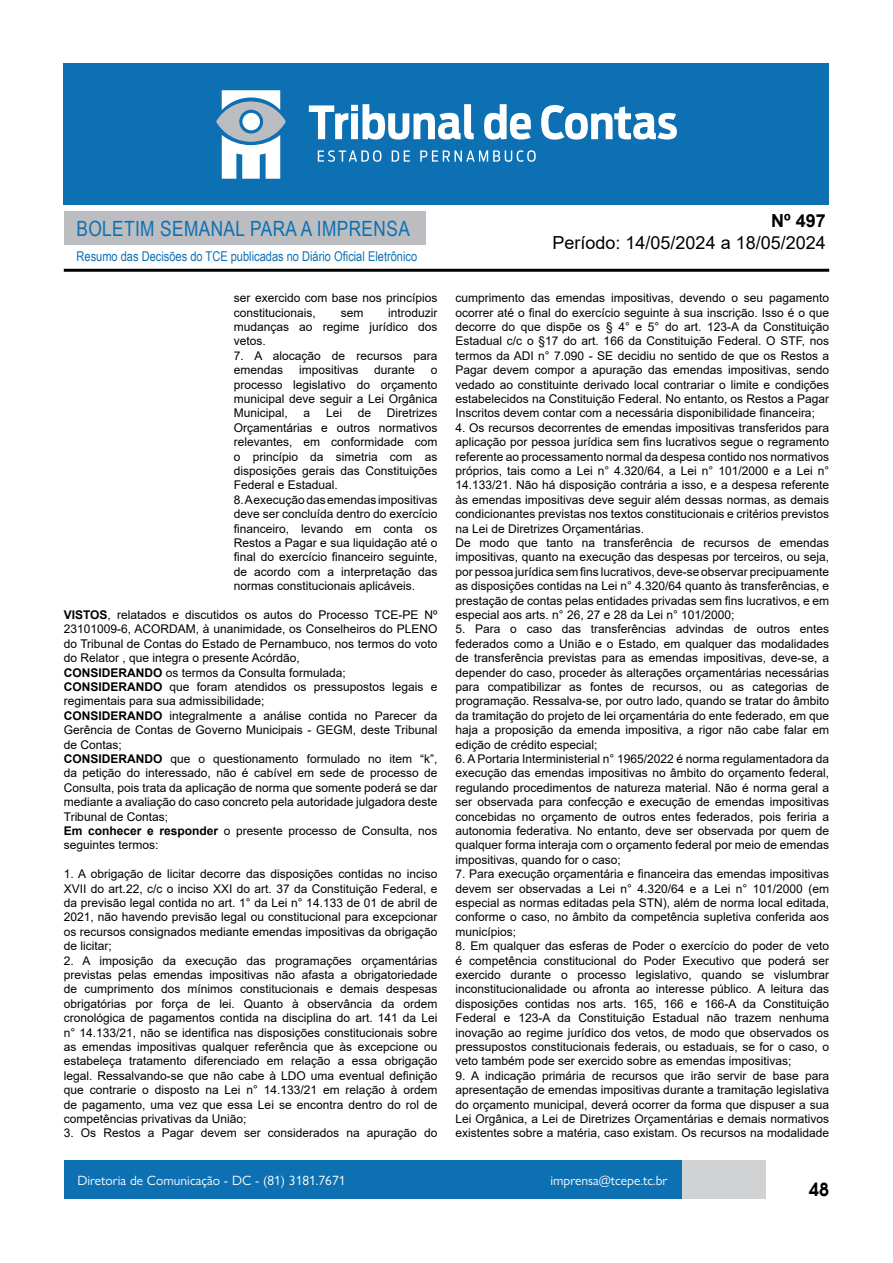
<style>
.page{position:relative;width:893px;height:1263px;background:#fff}
.page>*{position:absolute;margin:0;border:0;box-sizing:border-box;transform-origin:0 0}
.t1{font:21px "Arial Narrow";letter-spacing:.02em;color:#0d70b3}
.t2{font:18px "Arial";color:#000}
.t3{font:700 18px "Arial";color:#000}
.t4{font:600 18px "Avant Garde";color:#000}
.t5{font:13.5px "Gill Sans Nova";color:#fff}
.t6{font:13.5px "Arial Narrow";color:#0d70b3}
.t7{font:12px/14.4px "Arial";color:#000;text-align:justify}
.s1{font-weight:700}
</style>
<div class="page">
<div style="left:148px;top:1160px;width:617px;height:39px;background:#d1d2d4"></div>
<div style="left:64px;top:211px;width:361px;height:33px;background:#bcbdc0"></div>
<hr style="left:64px;top:269px;width:765px;height:3px;background:#000">
<div style="left:64px;top:64px;width:765px;height:141px;background:#0d70b3"></div>
<svg style="left:309px;top:104px;width:165px;height:36px"></svg>
<svg style="left:484px;top:104px;width:47px;height:36px"></svg>
<svg style="left:541px;top:105px;width:136px;height:35px"></svg>
<svg style="left:318px;top:150px;width:63px;height:12px"></svg>
<svg style="left:392px;top:150px;width:18px;height:12px"></svg>
<svg style="left:420px;top:150px;width:116px;height:12px"></svg>
<svg style="left:216px;top:90px;width:70px;height:89px"></svg>
<div style="left:64px;top:1160px;width:617px;height:39px;background:#0d70b3"></div>
<h1 class="t1" style="left:77px;top:213px;width:335px">BOLETIM SEMANAL PARA A IMPRENSA</h1>
<p class="t6" style="left:77px;top:246px;width:342px">Resumo das Decisões do TCE publicadas no Diário Oficial Eletrônico</p>
<p class="t7" style="left:234px;top:291px;width:205px">ser exercido com base nos princípios constitucionais,</p>
<p class="t7" style="left:234px;top:305px;width:205px;text-indent:154px">introduzir mudanças ao regime jurídico dos vetos.</p>
<p class="t7" style="left:234px;top:348px;width:205px">7. A alocação de recursos para emendas</p>
<p class="t7" style="left:341px;top:305px;width:24px">sem</p>
<p class="t7" style="left:299px;top:363px;width:61px">impositivas</p>
<p class="t7" style="left:374px;top:363px;width:42px">durante</p>
<p class="t7" style="left:234px;top:363px;width:205px;text-indent:197px">o processo legislativo do orçamento municipal deve seguir a Lei Orgânica Municipal,</p>
<p class="t7" style="left:234px;top:406px;width:205px;text-indent:153px">Diretrizes Orçamentárias e outros normativos relevantes, em conformidade com o princípio da simetria com as disposições gerais das Constituições Federal e Estadual.</p>
<p class="t7" style="left:234px;top:492px;width:205px">8. A execução das emendas impositivas deve ser concluída dentro do exercício financeiro, levando em conta os Restos a Pagar e sua liquidação até o final do exercício financeiro seguinte, de acordo com a interpretação das normas constitucionais aplicáveis.</p>
<p class="t7" style="left:64px;top:607px;width:375px"><span class="s1">VISTOS</span>, relatados e discutidos os autos do Processo TCE-PE Nº 23101009-6, ACORDAM, à unanimidade, os Conselheiros do PLENO do Tribunal de Contas do Estado de Pernambuco, nos termos do voto do Relator , que integra o presente Acórdão,</p>
<p class="t7" style="left:64px;top:665px;width:284px"><span class="s1">CONSIDERANDO</span> os termos da Consulta formulada;</p>
<p class="t7" style="left:64px;top:679px;width:375px"><span class="s1">CONSIDERANDO</span> que foram atendidos os pressupostos legais e regimentais para sua admissibilidade;</p>
<p class="t7" style="left:64px;top:708px;width:375px"><span class="s1">CONSIDERANDO</span> integralmente a análise contida no Parecer da Gerência de Contas de Governo Municipais - GEGM, deste Tribunal de Contas;</p>
<p class="t7" style="left:64px;top:751px;width:375px"><span class="s1">CONSIDERANDO</span> que o questionamento formulado no item “k”, da petição do interessado, não é cabível em sede de processo de Consulta, pois trata da aplicação de norma que somente poderá se dar mediante a avaliação do caso concreto pela autoridade julgadora deste Tribunal de Contas;</p>
<p class="t7" style="left:64px;top:823px;width:375px"><span class="s1">Em conhecer e responder</span> o presente processo de Consulta, nos seguintes termos:</p>
<p class="t7" style="left:64px;top:867px;width:375px">1. A obrigação de licitar decorre das disposições contidas no inciso XVII do art.22, c/c o inciso XXI do art. 37 da Constituição Federal, e da previsão legal contida no art. 1° da Lei n° 14.133 de 01 de abril de 2021, não havendo previsão legal ou constitucional para excepcionar os recursos consignados mediante emendas impositivas da obrigação de licitar;</p>
<p class="t7" style="left:64px;top:953px;width:375px">2. A imposição da execução das programações orçamentárias previstas pelas emendas impositivas não afasta a obrigatoriedade de cumprimento dos mínimos constitucionais e demais despesas obrigatórias por força de lei. Quanto à observância da ordem cronológica de pagamentos contida na disciplina do art. 141 da Lei n° 14.133/21, não se identifica nas disposições constitucionais sobre as emendas impositivas qualquer referência que às excepcione ou estabeleça tratamento diferenciado em relação a essa obrigação legal. Ressalvando-se que não cabe à LDO uma eventual definição que contrarie o disposto na Lei n° 14.133/21 em relação à ordem de pagamento, uma vez que essa Lei se encontra dentro do rol de competências privativas da União;</p>
<p class="t7" style="left:64px;top:1126px;width:375px">3. Os Restos a Pagar devem ser considerados na apuração do</p>
<p class="t7" style="left:304px;top:406px;width:8px">a</p>
<p class="t7" style="left:326px;top:406px;width:18px">Lei</p>
<p class="t7" style="left:358px;top:406px;width:15px">de</p>
<h2 class="t3" style="left:771px;top:208px;width:56px">Nº 497</h2>
<h2 class="t2" style="left:552px;top:230px;width:275px">Período: 14/05/2024 a 18/05/2024</h2>
<p class="t7" style="left:455px;top:291px;width:375px">cumprimento das emendas impositivas, devendo o seu pagamento ocorrer até o final do exercício seguinte à sua inscrição. Isso é o que decorre do que dispõe os § 4° e 5° do art. 123-A da Constituição Estadual c/c o §17 do art. 166 da Constituição Federal. O STF, nos termos da ADI n° 7.090 - SE decidiu no sentido de que os Restos a Pagar devem compor a apuração das emendas impositivas, sendo vedado ao constituinte derivado local contrariar o limite e condições estabelecidos na Constituição Federal. No entanto, os Restos a Pagar Inscritos devem contar com a necessária disponibilidade financeira;</p>
<p class="t7" style="left:455px;top:420px;width:375px">4. Os recursos decorrentes de emendas impositivas transferidos para aplicação por pessoa jurídica sem fins lucrativos segue o regramento referente ao processamento normal da despesa contido nos normativos próprios, tais como a Lei n° 4.320/64, a Lei n° 101/2000 e a Lei n° 14.133/21. Não há disposição contrária a isso, e a despesa referente às emendas impositivas deve seguir além dessas normas, as demais condicionantes previstas nos textos constitucionais e critérios previstos na Lei de Diretrizes Orçamentárias.</p>
<p class="t7" style="left:455px;top:535px;width:375px">De modo que tanto na transferência de recursos de emendas impositivas, quanto na execução das despesas por terceiros, ou seja, por pessoa jurídica sem fins lucrativos, deve-se observar precipuamente as disposições contidas na Lei n° 4.320/64 quanto às transferências, e prestação de contas pelas entidades privadas sem fins lucrativos, e em especial aos arts. n° 26, 27 e 28 da Lei n° 101/2000;</p>
<p class="t7" style="left:455px;top:622px;width:375px">5. Para o caso das transferências advindas de outros entes federados como a União e o Estado, em qualquer das modalidades de transferência previstas para as emendas impositivas, deve-se, a depender do caso, proceder às alterações orçamentárias necessárias para compatibilizar as fontes de recursos, ou as categorias de programação. Ressalva-se, por outro lado, quando se tratar do âmbito da tramitação do projeto de lei orçamentária do ente federado, em que haja a proposição da emenda impositiva, a rigor não cabe falar em edição de crédito especial;</p>
<p class="t7" style="left:455px;top:751px;width:375px">6. A Portaria Interministerial n° 1965/2022 é norma regulamentadora da execução das emendas impositivas no âmbito do orçamento federal, regulando procedimentos de natureza material. Não é norma geral a ser observada para confecção e execução de emendas impositivas concebidas no orçamento de outros entes federados, pois feriria a autonomia federativa. No entanto, deve ser observada por quem de qualquer forma interaja com o orçamento federal por meio de emendas impositivas, quando for o caso;</p>
<p class="t7" style="left:455px;top:867px;width:375px">7. Para execução orçamentária e financeira das emendas impositivas devem ser observadas a Lei n° 4.320/64 e a Lei n° 101/2000 (em especial as normas editadas pela STN), além de norma local editada, conforme o caso, no âmbito da competência supletiva conferida aos municípios;</p>
<p class="t7" style="left:455px;top:939px;width:375px">8. Em qualquer das esferas de Poder o exercício do poder de veto é competência constitucional do Poder Executivo que poderá ser exercido durante o processo legislativo, quando se vislumbrar inconstitucionalidade ou afronta ao interesse público. A leitura das disposições contidas nos arts. 165, 166 e 166-A da Constituição Federal e 123-A da Constituição Estadual não trazem nenhuma inovação ao regime jurídico dos vetos, de modo que observados os pressupostos constitucionais federais, ou estaduais, se for o caso, o veto também pode ser exercido sobre as emendas impositivas;</p>
<p class="t7" style="left:455px;top:1068px;width:375px">9. A indicação primária de recursos que irão servir de base para apresentação de emendas impositivas durante a tramitação legislativa do orçamento municipal, deverá ocorrer da forma que dispuser a sua Lei Orgânica, a Lei de Diretrizes Orçamentárias e demais normativos existentes sobre a matéria, caso existam. Os recursos na modalidade</p>
<p class="t5" style="left:77px;top:1172px;width:270px">Diretoria de Comunicação - DC - (81) 3181.7671</p>
<p class="t5" style="left:550px;top:1172px;width:119px">imprensa@tcepe.tc.br</p>
<h2 class="t4" style="left:809px;top:1177px;width:22px">48</h2>
</div>
